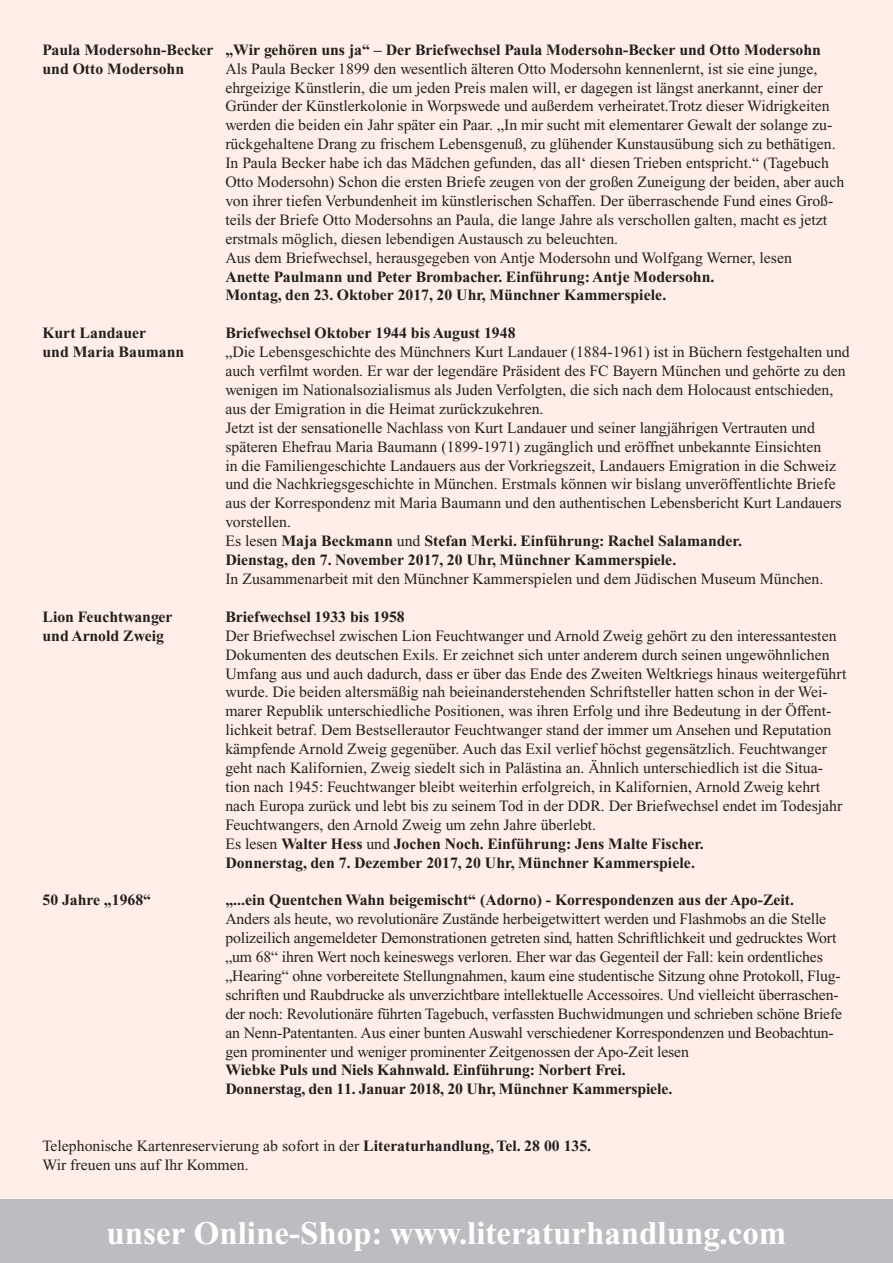
<style>
.page{position:relative;width:893px;height:1263px;background:#ffeee7}
.page>*{position:absolute;margin:0;border:0;box-sizing:border-box;transform-origin:0 0}
.t1{font:700 33px "Times New Roman";color:#fff}
.t2{font:15.75px/18.9px "Times New Roman";color:#231f20}
.t3{font:700 15.75px "Times New Roman";color:#231f20}
.s1{font-weight:700}
.s2{font-weight:400}
</style>
<div class="page">
<div style="left:0;top:1199px;width:893px;height:64px;background:#bcbdc0"></div>
<p class="t3" style="left:43px;top:41px;width:780px">Paula Modersohn-Becker „Wir gehören uns ja“ – Der Briefwechsel Paula Modersohn-Becker und Otto Modersohn</p>
<p class="t3" style="left:43px;top:60px;width:143px">und Otto Modersohn</p>
<p class="t2" style="left:225px;top:59px;width:620px">Als Paula Becker 1899 den wesentlich älteren Otto Modersohn kennenlernt, ist sie eine junge, ehrgeizige Künstlerin, die um jeden Preis malen will, er dagegen ist längst anerkannt, einer der Gründer der Künstlerkolonie in Worpswede und außerdem verheiratet.Trotz dieser Widrigkeiten werden die beiden ein Jahr später ein Paar. „In mir sucht mit elementarer Gewalt der solange zu&shy;rückgehaltene Drang zu frischem Lebensgenuß, zu glühender Kunstausübung sich zu bethätigen.<br>In Paula Becker habe ich das Mädchen gefunden, das all‘ diesen Trieben entspricht.“ (Tagebuch Otto Modersohn) Schon die ersten Briefe zeugen von der großen Zuneigung der beiden, aber auch von ihrer tiefen Verbundenheit im künstlerischen Schaffen. Der überraschende Fund eines Groß&shy;teils der Briefe Otto Modersohns an Paula, die lange Jahre als verschollen galten, macht es jetzt erstmals möglich, diesen lebendigen Austausch zu beleuchten.</p>
<p class="t2" style="left:225px;top:248px;width:568px">Aus dem Briefwechsel, herausgegeben von Antje Modersohn und Wolfgang Werner, lesen<br><span class="s1">Anette Paulmann und Peter Brombacher. Einführung: Antje Modersohn.</span></p>
<p class="t3" style="left:225px;top:286px;width:442px">Montag, den 23. Oktober 2017, 20 Uhr, Münchner Kammerspiele.</p>
<p class="t3" style="left:43px;top:324px;width:105px">Kurt Landauer</p>
<p class="t3" style="left:225px;top:324px;width:292px">Briefwechsel Oktober 1944 bis August 1948</p>
<p class="t3" style="left:43px;top:343px;width:143px">und Maria Baumann</p>
<p class="t2" style="left:225px;top:342px;width:626px">„Die Lebensgeschichte des Münchners Kurt Landauer (1884-1961) ist in Büchern festgehalten und auch verfilmt worden. Er war der legendäre Präsident des FC Bayern München und gehörte zu den wenigen im Nationalsozialismus als Juden Verfolgten, die sich nach dem Holocaust entschieden, aus der Emigration in die Heimat zurückzukehren.</p>
<p class="t2" style="left:225px;top:418px;width:618px">Jetzt ist der sensationelle Nachlass von Kurt Landauer und seiner langjährigen Vertrauten und späteren Ehefrau Maria Baumann (1899-1971) zugänglich und eröffnet unbekannte Einsichten<br>in die Familiengeschichte Landauers aus der Vorkriegszeit, Landauers Emigration in die Schweiz und die Nachkriegsgeschichte in München. Erstmals können wir bislang unveröffentlichte Briefe aus der Korrespondenz mit Maria Baumann und den authentischen Lebensbericht Kurt Landauers vorstellen.</p>
<p class="t3" style="left:225px;top:532px;width:518px"><span class="s2">Es lesen</span> Maja Beckmann <span class="s2">und</span> Stefan Merki. Einführung: Rachel Salamander.</p>
<p class="t3" style="left:225px;top:551px;width:453px">Dienstag, den 7. November 2017, 20 Uhr, Münchner Kammerspiele.</p>
<p class="t2" style="left:225px;top:569px;width:599px">In Zusammenarbeit mit den Münchner Kammerspielen und dem Jüdischen Museum München.</p>
<p class="t3" style="left:43px;top:608px;width:132px">Lion Feuchtwanger</p>
<p class="t3" style="left:225px;top:608px;width:181px">Briefwechsel 1933 bis 1958</p>
<p class="t3" style="left:43px;top:627px;width:123px">und Arnold Zweig</p>
<p class="t2" style="left:225px;top:626px;width:622px">Der Briefwechsel zwischen Lion Feuchtwanger und Arnold Zweig gehört zu den interessantesten Dokumenten des deutschen Exils. Er zeichnet sich unter anderem durch seinen ungewöhnlichen Umfang aus und auch dadurch, dass er über das Ende des Zweiten Weltkriegs hinaus weitergeführt wurde. Die beiden altersmäßig nah beieinanderstehenden Schriftsteller hatten schon in der Wei&shy;marer Republik unterschiedliche Positionen, was ihren Erfolg und ihre Bedeutung in der Öffent&shy;lichkeit betraf. Dem Bestsellerautor Feuchtwanger stand der immer um Ansehen und Reputation kämpfende Arnold Zweig gegenüber. Auch das Exil verlief höchst gegensätzlich. Feuchtwanger geht nach Kalifornien, Zweig siedelt sich in Palästina an. Ähnlich unterschiedlich ist die Situa&shy;tion nach 1945: Feuchtwanger bleibt weiterhin erfolgreich, in Kalifornien, Arnold Zweig kehrt nach Europa zurück und lebt bis zu seinem Tod in der DDR. Der Briefwechsel endet im Todesjahr Feuchtwangers, den Arnold Zweig um zehn Jahre überlebt.</p>
<p class="t3" style="left:225px;top:835px;width:480px"><span class="s2">Es lesen</span> Walter Hess <span class="s2">und</span> Jochen Noch. Einführung: Jens Malte Fischer.</p>
<p class="t3" style="left:225px;top:853px;width:471px">Donnerstag, den 7. Dezember 2017, 20 Uhr, Münchner Kammerspiele.</p>
<p class="t3" style="left:43px;top:891px;width:110px">50 Jahre „1968“</p>
<p class="t3" style="left:225px;top:891px;width:570px">„...ein Quentchen Wahn beigemischt“ (Adorno) - Korrespondenzen aus der Apo-Zeit.</p>
<p class="t2" style="left:225px;top:909px;width:618px">Anders als heute, wo revolutionäre Zustände herbeigetwittert werden und Flashmobs an die Stelle polizeilich angemeldeter Demonstrationen getreten sind, hatten Schriftlichkeit und gedrucktes Wort „um 68“ ihren Wert noch keineswegs verloren. Eher war das Gegenteil der Fall: kein ordentliches „Hearing“ ohne vorbereitete Stellungnahmen, kaum eine studentische Sitzung ohne Protokoll, Flug&shy;schriften und Raubdrucke als unverzichtbare intellektuelle Accessoires. Und vielleicht überraschen&shy;der noch: Revolutionäre führten Tagebuch, verfassten Buchwidmungen und schrieben schöne Briefe an Nenn-Patentanten. Aus einer bunten Auswahl verschiedener Korrespondenzen und Beobachtun&shy;gen prominenter und weniger prominenter Zeitgenossen der Apo-Zeit lesen<br><span class="s1">Wiebke Puls und Niels Kahnwald. Einführung: Norbert Frei.</span></p>
<p class="t3" style="left:225px;top:1080px;width:449px">Donnerstag, den 11. Januar 2018, 20 Uhr, Münchner Kammerspiele.</p>
<p class="t2" style="left:43px;top:1136px;width:550px">Telephonische Kartenreservierung ab sofort in der <span class="s1">Literaturhandlung, Tel. 28 00 135.</span></p>
<p class="t2" style="left:43px;top:1155px;width:208px">Wir freuen uns auf Ihr Kommen.</p>
<p class="t1" style="left:107px;top:1214px;width:681px">unser Online-Shop: www.literaturhandlung.com</p>
</div>
